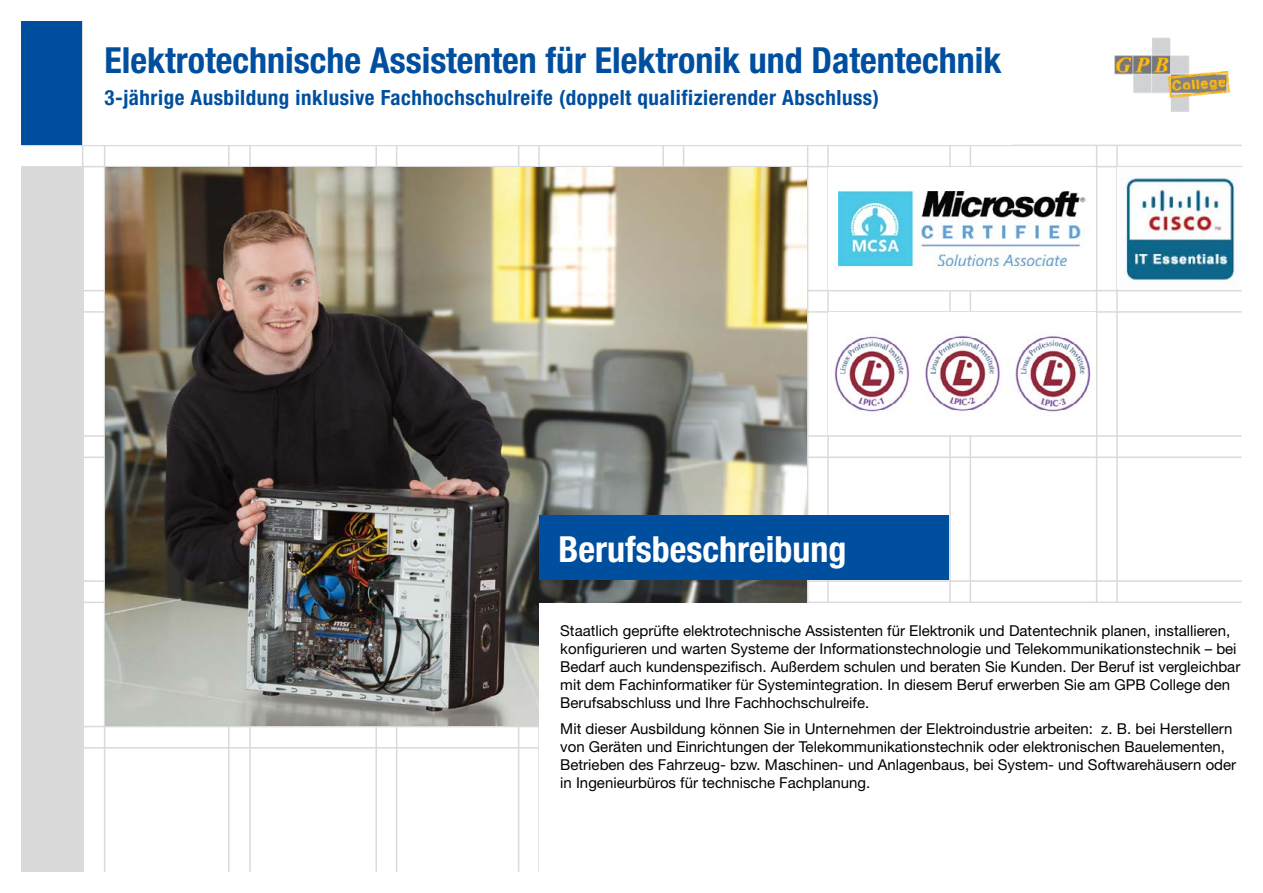
<style>
.page{position:relative;width:1263px;height:893px;background:#fff}
.page>*{position:absolute;margin:0;border:0;box-sizing:border-box;transform-origin:0 0}
.t1{font:700 condensed 36px "Helvetica Neue LT";color:#004f9f}
.t2{font:700 condensed 36px "Helvetica Neue LT";color:#fff}
.t3{font:700 condensed 21px "Helvetica Neue LT";letter-spacing:.025em;color:#004f9f}
.t4{font:15px/18px "Helvetica Neue LT";color:#000}
</style>
<div class="page">
<hr style="left:82px;top:747px;width:1160px;height:1px;background:#dadada">
<hr style="left:82px;top:726px;width:1160px;height:1px;background:#dadada">
<hr style="left:83px;top:166px;width:1159px;height:1px;background:#dadada">
<hr style="left:21px;top:145px;width:1221px;height:1px;background:#dadada">
<hr style="left:970px;top:145px;width:1px;height:727px;background:#dadada">
<hr style="left:949px;top:145px;width:2px;height:727px;background:#dadada">
<hr style="left:827px;top:22px;width:2px;height:850px;background:#dadada">
<hr style="left:807px;top:22px;width:1px;height:850px;background:#dadada">
<hr style="left:683px;top:22px;width:1px;height:850px;background:#dadada">
<hr style="left:662px;top:22px;width:2px;height:850px;background:#dadada">
<hr style="left:538px;top:21px;width:2px;height:851px;background:#dadada">
<hr style="left:518px;top:21px;width:1px;height:851px;background:#dadada">
<hr style="left:396px;top:21px;width:1px;height:851px;background:#dadada">
<hr style="left:375px;top:21px;width:2px;height:851px;background:#dadada">
<hr style="left:249px;top:22px;width:2px;height:850px;background:#dadada">
<hr style="left:228px;top:21px;width:2px;height:851px;background:#dadada">
<hr style="left:83px;top:602px;width:1159px;height:1px;background:#dadada">
<hr style="left:83px;top:580px;width:1159px;height:2px;background:#dadada">
<hr style="left:83px;top:457px;width:1159px;height:1px;background:#dadada">
<hr style="left:83px;top:435px;width:1159px;height:2px;background:#dadada">
<hr style="left:83px;top:311px;width:1159px;height:2px;background:#dadada">
<hr style="left:83px;top:290px;width:1159px;height:1px;background:#dadada">
<hr style="left:104px;top:21px;width:1px;height:851px;background:#dadada">
<hr style="left:82px;top:21px;width:1px;height:851px;background:#dadada">
<hr style="left:1116px;top:145px;width:2px;height:727px;background:#dadada">
<hr style="left:1096px;top:145px;width:1px;height:727px;background:#dadada">
<div style="left:83px;top:21px;width:930px;height:124px;background:#fff"></div>
<div style="left:21px;top:21px;width:61px;height:124px;background:#004f9f"></div>
<img style="left:1114px;top:37px;width:117px;height:75px">
<div style="left:21px;top:166px;width:62px;height:706px;background:#dadada"></div>
<img style="left:105px;top:167px;width:702px;height:559px">
<div style="left:539px;top:603px;width:703px;height:269px;background:#fff"></div>
<div style="left:539px;top:515px;width:410px;height:65px;background:#004f9f"></div>
<img style="left:1126px;top:177px;width:109px;height:106px">
<div style="left:829px;top:313px;width:267px;height:122px;background:#fff"></div>
<img style="left:830px;top:333px;width:261px;height:79px">
<div style="left:829px;top:167px;width:267px;height:123px;background:#fff"></div>
<img style="left:839px;top:190px;width:247px;height:79px">
<h1 class="t1" style="left:105px;top:38px;width:898px">Elektrotechnische Assistenten für Elektronik und Datentechnik</h1>
<h2 class="t3" style="left:105px;top:85px;width:776px">3-jährige Ausbildung inklusive Fachhochschulreife (doppelt qualifizierender Abschluss)</h2>
<h1 class="t2" style="left:559px;top:527px;width:289px">Berufsbeschreibung</h1>
<p class="t4" style="left:560px;top:621px;width:682px">Staatlich geprüfte elektrotechnische Assistenten für Elektronik und Datentechnik planen, installieren, konfigurieren und warten Systeme der Informationstechnologie und Telekommunikationstechnik – bei Bedarf auch kundenspezifisch. Außerdem schulen und beraten Sie Kunden. Der Beruf ist vergleichbar mit dem Fachinformatiker für Systemintegration. In diesem Beruf erwerben Sie am GPB College den Berufsabschluss und Ihre Fachhochschulreife.</p>
<p class="t4" style="left:560px;top:720px;width:677px">Mit dieser Ausbildung können Sie in Unternehmen der Elektroindustrie arbeiten: z. B. bei Herstellern von Geräten und Einrichtungen der Telekommunikationstechnik oder elektronischen Bauelementen, Betrieben des Fahrzeug- bzw. Maschinen- und Anlagenbaus, bei System- und Softwarehäusern oder in Ingenieurbüros für technische Fachplanung.</p>
</div>
